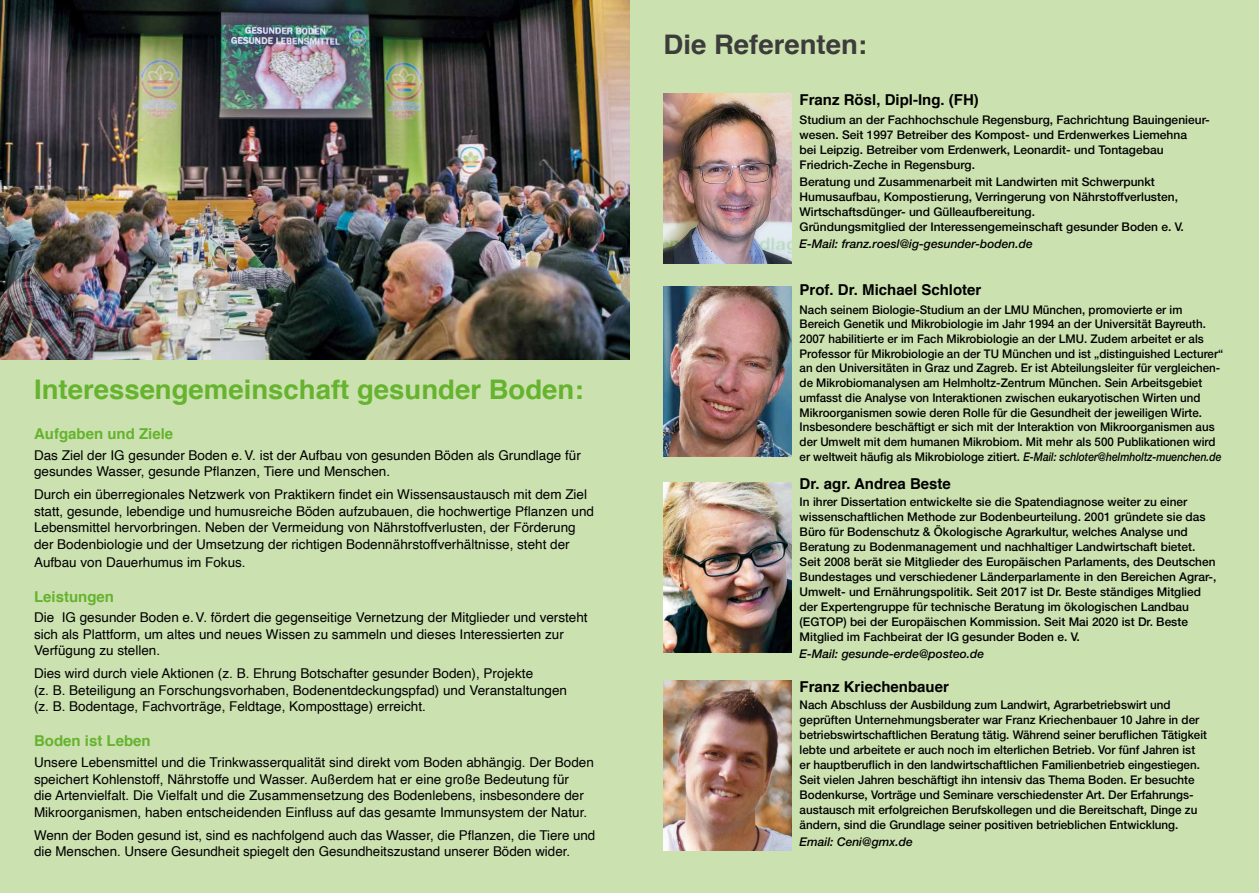
<style>
.page{position:relative;width:1259px;height:893px;background:#cce1b0}
.page>*{position:absolute;margin:0;border:0;box-sizing:border-box;transform-origin:0 0}
.t1{font:700 27px "Helvetica";color:#65b32e}
.t2{font:700 27px "Helvetica";color:#3c3c3b}
.t3{font:700 15px "Helvetica";color:#000}
.t4{font:700 15px "Helvetica";color:#65b32e}
.t5{font:13.5px/16.5px "Helvetica";color:#000}
.t6{font:500 12px/15px "Helvetica Neue LT Std";color:#000}
.t7{font:500 12px/14.7px "Helvetica Neue LT Std";color:#000;scale:.96 1}
.t8{font:italic 500 12px "Helvetica Neue LT Std";color:#000}
.s1{font-style:italic}
</style>
<div class="page">
<img style="left:0;top:0;width:629px;height:359px">
<img style="left:663px;top:482px;width:128px;height:170px">
<img style="left:663px;top:94px;width:128px;height:170px">
<img style="left:663px;top:286px;width:128px;height:170px">
<img style="left:663px;top:680px;width:128px;height:170px">
<h1 class="t1" style="left:34px;top:368px;width:551px">Interessengemeinschaft gesunder Boden:</h1>
<p class="t4" style="left:34px;top:422px;width:141px">Aufgaben und Ziele</p>
<p class="t5" style="left:34px;top:447px;width:548px">Das Ziel der IG gesunder Boden e.V. ist der Aufbau von gesunden Böden als Grundlage für gesundes Wasser, gesunde Pflanzen, Tiere und Menschen.</p>
<p class="t5" style="left:34px;top:487px;width:561px">Durch ein überregionales Netzwerk von Praktikern findet ein Wissensaustausch mit dem Ziel statt, gesunde, lebendige und humusreiche Böden aufzubauen, die hochwertige Pflanzen und Lebensmittel hervorbringen. Neben der Vermeidung von Nährstoffverlusten, der Förderung der Bodenbiologie und der Umsetzung der richtigen Bodennährstoffverhältnisse, steht der</p>
<p class="t5" style="left:34px;top:554px;width:213px">Aufbau von Dauerhumus im Fokus.</p>
<p class="t4" style="left:34px;top:584px;width:82px">Leistungen</p>
<p class="t5" style="left:34px;top:610px;width:555px">Die IG gesunder Boden e.V. fördert die gegenseitige Vernetzung der Mitglieder und versteht sich als Plattform, um altes und neues Wissen zu sammeln und dieses Interessierten zur<br>Verfügung zu stellen.</p>
<p class="t5" style="left:34px;top:666px;width:534px">Dies wird durch viele Aktionen (z. B. Ehrung Botschafter gesunder Boden), Projekte<br>(z. B. Beteiligung an Forschungsvorhaben, Bodenentdeckungspfad) und Veranstaltungen (z. B. Bodentage, Fachvorträge, Feldtage, Komposttage) erreicht.</p>
<p class="t4" style="left:34px;top:729px;width:118px">Boden ist Leben</p>
<p class="t5" style="left:34px;top:754px;width:561px">Unsere Lebensmittel und die Trinkwasserqualität sind direkt vom Boden abhängig. Der Boden speichert Kohlenstoff, Nährstoffe und Wasser. Außerdem hat er eine große Bedeutung für<br>die Artenvielfalt. Die Vielfalt und die Zusammensetzung des Bodenlebens, insbesondere der Mikroorganismen, haben entscheidenden Einfluss auf das gesamte Immunsystem der Natur.</p>
<p class="t5" style="left:34px;top:827px;width:563px">Wenn der Boden gesund ist, sind es nachfolgend auch das Wasser, die Pflanzen, die Tiere und die Menschen. Unsere Gesundheit spiegelt den Gesundheitszustand unserer Böden wider.</p>
<h1 class="t2" style="left:663px;top:23px;width:205px">Die Referenten:</h1>
<p class="t3" style="left:799px;top:87px;width:181px">Franz Rösl, Dipl-Ing. (FH)</p>
<p class="t6" style="left:799px;top:112px;width:412px">Studium an der Fachhochschule Regensburg, Fachrichtung Bauingenieur&shy;wesen. Seit 1997 Betreiber des Kompost- und Erdenwerkes Liemehna<br>bei Leipzig. Betreiber vom Erdenwerk, Leonardit- und Tontagebau Friedrich-Zeche in Regensburg.</p>
<p class="t6" style="left:799px;top:174px;width:386px">Beratung und Zusammenarbeit mit Landwirten mit Schwerpunkt Humusaufbau, Kompostierung, Verringerung von Nährstoffverlusten, Wirtschaftsdünger- und Gülleaufbereitung.<br>Gründungsmitglied der Interessengemeinschaft gesunder Boden e. V.</p>
<p class="t8" style="left:799px;top:237px;width:235px">E-Mail: franz.roesl@ig-gesunder-boden.de</p>
<p class="t3" style="left:799px;top:278px;width:183px">Prof. Dr. Michael Schloter</p>
<p class="t7" style="left:799px;top:302px;width:443px">Nach seinem Biologie-Studium an der LMU München, promovierte er im Bereich Genetik und Mikrobiologie im Jahr 1994 an der Universität Bayreuth.<br>2007 habilitierte er im Fach Mikrobiologie an der LMU. Zudem arbeitet er als Professor für Mikrobiologie an der TU München und ist „distinguished Lecturer“ an den Universitäten in Graz und Zagreb. Er ist Abteilungsleiter für vergleichen&shy;de Mikrobiomanalysen am Helmholtz-Zentrum München. Sein Arbeitsgebiet umfasst die Analyse von Interaktionen zwischen eukaryotischen Wirten und Mikroorganismen sowie deren Rolle für die Gesundheit der jeweiligen Wirte.<br>Insbesondere beschäftigt er sich mit der Interaktion von Mikroorganismen aus der Umwelt mit dem humanen Mikrobiom. Mit mehr als 500 Publikationen wird er weltweit häufig als Mikrobiologe zitiert. <span class="s1">E-Mail: schloter@helmholtz-muenchen.de</span></p>
<p class="t3" style="left:799px;top:472px;width:153px">Dr. agr. Andrea Beste</p>
<p class="t6" style="left:799px;top:494px;width:418px">In ihrer Dissertation entwickelte sie die Spatendiagnose weiter zu einer wissenschaftlichen Methode zur Bodenbeurteilung. 2001 gründete sie das Büro für Bodenschutz &amp; Ökologische Agrarkultur, welches Analyse und Beratung zu Bodenmanagement und nachhaltiger Landwirtschaft bietet.<br>Seit 2008 berät sie Mitglieder des Europäischen Parlaments, des Deutschen Bundestages und verschiedener Länderparlamente in den Bereichen Agrar-, Umwelt- und Ernährungspolitik. Seit 2017 ist Dr. Beste ständiges Mitglied der Expertengruppe für technische Beratung im ökologischen Landbau (EGTOP) bei der Europäischen Kommission. Seit Mai 2020 ist Dr. Beste Mitglied im Fachbeirat der IG gesunder Boden e. V.</p>
<p class="t8" style="left:799px;top:647px;width:186px">E-Mail: gesunde-erde@posteo.de</p>
<p class="t3" style="left:799px;top:674px;width:151px">Franz Kriechenbauer</p>
<p class="t6" style="left:799px;top:697px;width:409px">Nach Abschluss der Ausbildung zum Landwirt, Agrarbetriebswirt und geprüften Unternehmungsberater war Franz Kriechenbauer 10 Jahre in der betriebswirtschaftlichen Beratung tätig. Während seiner beruflichen Tätigkeit lebte und arbeitete er auch noch im elterlichen Betrieb. Vor fünf Jahren ist er hauptberuflich in den landwirtschaftlichen Familienbetrieb eingestiegen.<br>Seit vielen Jahren beschäftigt ihn intensiv das Thema Boden. Er besuchte Bodenkurse, Vorträge und Seminare verschiedenster Art. Der Erfahrungs&shy;austausch mit erfolgreichen Berufskollegen und die Bereitschaft, Dinge zu ändern, sind die Grundlage seiner positiven betrieblichen Entwicklung.</p>
<p class="t8" style="left:799px;top:834px;width:115px">Email: Ceni@gmx.de</p>
</div>
